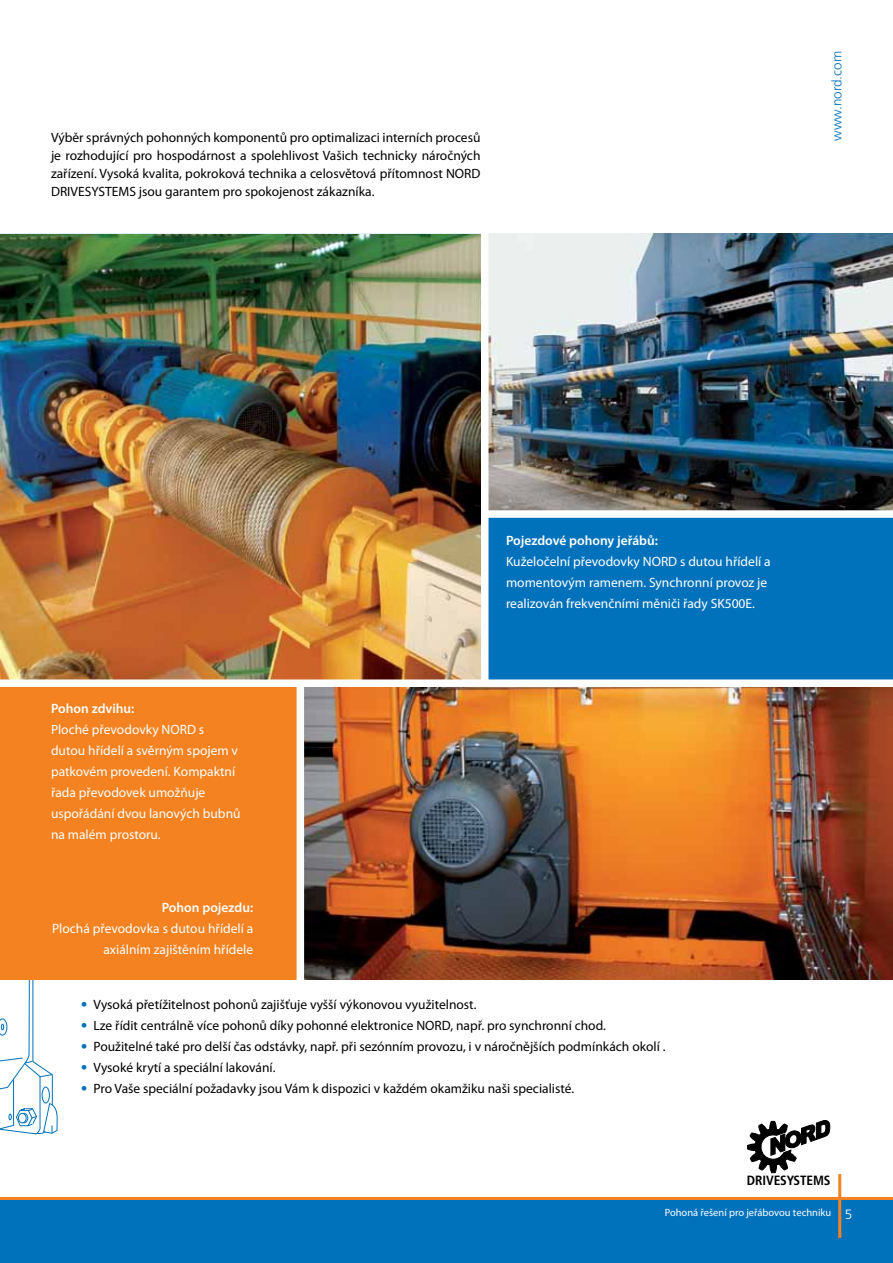
<style>
.page{position:relative;width:893px;height:1263px;background:#fff}
.page>*{position:absolute;margin:0;border:0;box-sizing:border-box;transform-origin:0 0}
.t1{font:13.5px/18px "Myriad Pro";color:#000;text-align:justify}
.t2{font:13.5px/21px "Myriad Pro";color:#fff}
.t3{font:600 13.5px "Myriad Pro";color:#fff}
.t4{font:300 13.5px "Frutiger";color:#0072bc}
.t5{font:300 13.5px "Frutiger";color:#fff}
.t6{font:700 condensed 13.35px "Frutiger";letter-spacing:-.01em;color:#000}
.t7{font:10.5px "Myriad Pro";color:#fff}
.s1{font-family:"Frutiger";font-weight:300;color:#0072bc}
</style>
<div class="page">
<div style="left:0;top:1198px;width:893px;height:65px;background:#0072bc"></div>
<hr style="left:0;top:1197px;width:893px;height:3px;background:#f58220">
<hr style="left:838px;top:1174px;width:3px;height:64px;background:#f58220">
<svg style="left:747px;top:1120px;width:83px;height:53px"></svg>
<img style="left:304px;top:687px;width:589px;height:292px">
<svg style="left:0;top:980px;width:58px;height:155px"></svg>
<img style="left:0;top:234px;width:481px;height:445px">
<img style="left:488px;top:234px;width:405px;height:276px">
<div style="left:0;top:683px;width:299px;height:297px;background:#f58220"></div>
<div style="left:488px;top:516px;width:405px;height:166px;background:#0072bc"></div>
<div style="left:0;top:679px;width:893px;height:8px;background:#fff"></div>
<div style="left:483px;top:510px;width:410px;height:8px;background:#fff"></div>
<div style="left:297px;top:682px;width:7px;height:304px;background:#fff"></div>
<p class="t1" style="left:51px;top:128px;width:431px">Výběr správných pohonných komponentů pro optimalizaci interních procesů je rozhodující pro hospodárnost a spolehlivost Vašich technicky náročných zařízení. Vysoká kvalita, pokroková technika a celosvětová přítomnost NORD DRIVESYSTEMS jsou garantem pro spokojenost zákazníka.</p>
<p class="t4" style="left:829px;top:141px;width:91px;rotate:-90deg">www.nord.com</p>
<p class="t3" style="left:51px;top:700px;width:85px">Pohon zdvihu:</p>
<p class="t2" style="left:51px;top:719px;width:191px">Ploché převodovky NORD s dutou hřídelí a svěrným spojem v patkovém provedení. Kompaktní řada převodovek umožňuje uspořádání dvou lanových bubnů na malém prostoru.</p>
<p class="t3" style="left:162px;top:898px;width:93px">Pohon pojezdu:</p>
<p class="t2" style="left:52px;top:917px;width:203px;text-align:right">Plochá převodovka s dutou hřídelí a axiálním zajištěním hřídele</p>
<p class="t3" style="left:506px;top:532px;width:154px">Pojezdové pohony jeřábů:</p>
<p class="t2" style="left:506px;top:551px;width:266px">Kuželočelní převodovky NORD s dutou hřídelí a momentovým ramenem. Synchronní provoz je realizován frekvenčními měniči řady SK500E.</p>
<p class="t1" style="left:81px;top:995px;width:397px"><span class="s1">•</span> Vysoká přetížitelnost pohonů zajišťuje vyšší výkonovou využitelnost.</p>
<p class="t1" style="left:81px;top:1016px;width:527px"><span class="s1">•</span> Lze řídit centrálně více pohonů díky pohonné elektronice NORD, např. pro synchronní chod.</p>
<p class="t1" style="left:81px;top:1037px;width:586px"><span class="s1">•</span> Použitelné také pro delší čas odstávky, např. při sezónním provozu, i v náročnějších podmínkách okolí .</p>
<p class="t1" style="left:81px;top:1058px;width:196px"><span class="s1">•</span> Vysoké krytí a speciální lakování.</p>
<p class="t1" style="left:81px;top:1079px;width:495px"><span class="s1">•</span> Pro Vaše speciální požadavky jsou Vám k dispozici v každém okamžiku naši specialisté.</p>
<p class="t6" style="left:747px;top:1173px;width:85px">DRIVESYSTEMS</p>
<p class="t7" style="left:665px;top:1206px;width:168px">Pohoná řešení pro jeřábovou techniku</p>
<p class="t5" style="left:845px;top:1206px;width:9px">5</p>
</div>
